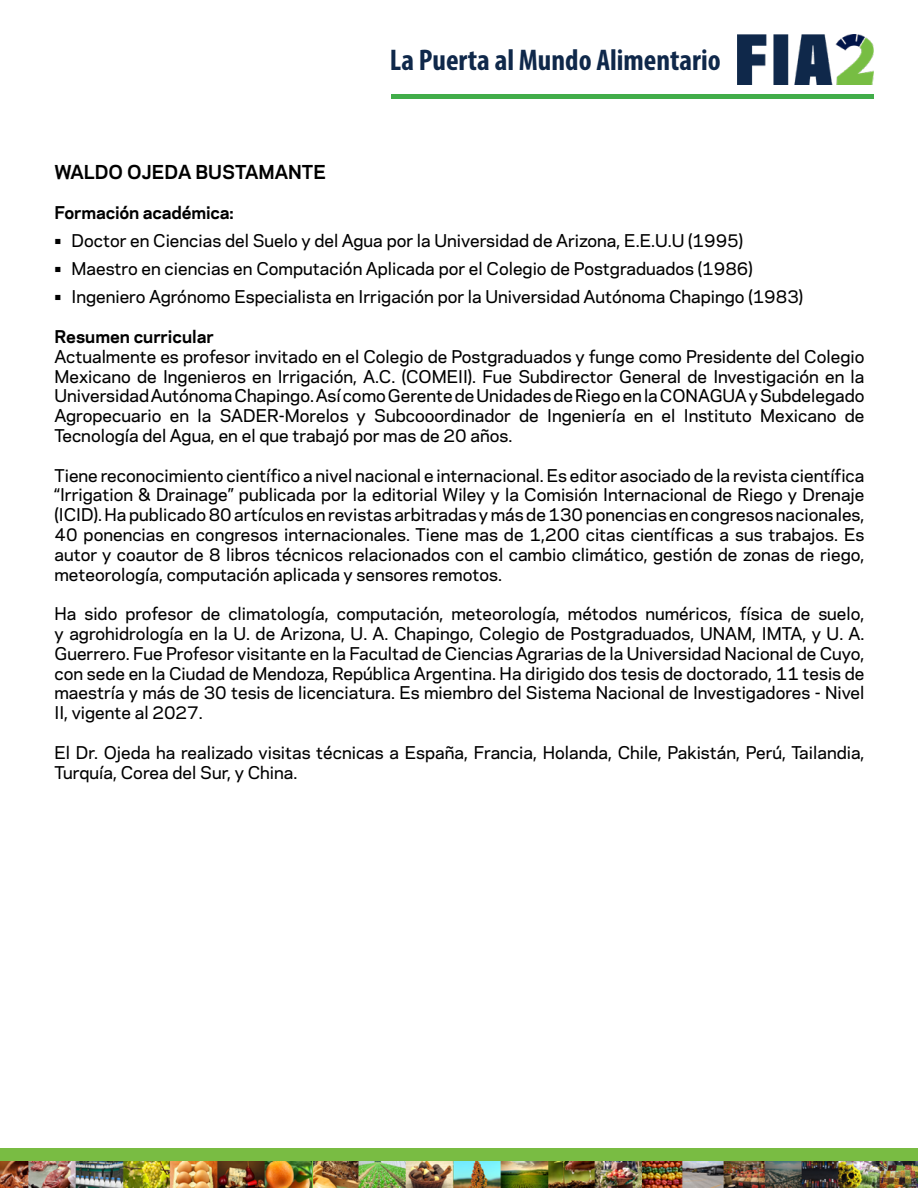
<style>
.page{position:relative;width:918px;height:1188px;background:#fff}
.page>*{position:absolute;margin:0;border:0;box-sizing:border-box;transform-origin:0 0}
.t1{font:700 condensed 30px "Myriad Pro";color:#0f284a}
.t2{font:700 18px "Galaxie Polaris";color:#000}
.t3{font:500 16.5px/19.8px "Galaxie Polaris";color:#000;text-align:justify}
.t4{font:700 16.5px "Galaxie Polaris";letter-spacing:-.01em;color:#000}
.s1{font-weight:700}
</style>
<div class="page">
<img style="left:738px;top:34px;width:136px;height:50px">
<div style="left:0;top:1149px;width:918px;height:39px;background:#79bc43"></div>
<img style="left:0;top:1162px;width:918px;height:26px">
<div style="left:391px;top:94px;width:483px;height:5px;background:#41ad49"></div>
<h1 class="t1" style="left:390px;top:42px;width:332px">La Puerta al Mundo Alimentario</h1>
<p class="t2" style="left:54px;top:158px;width:273px">WALDO OJEDA BUSTAMANTE</p>
<p class="t4" style="left:54px;top:200px;width:181px">Formación académica:</p>
<p class="t3" style="left:54px;top:230px;width:690px"><span class="s1">•</span> Doctor en Ciencias del Suelo y del Agua por la Universidad de Arizona, E.E.U.U (1995)</p>
<p class="t3" style="left:54px;top:258px;width:700px"><span class="s1">•</span> Maestro en ciencias en Computación Aplicada por el Colegio de Postgraduados (1986)</p>
<p class="t3" style="left:54px;top:286px;width:750px"><span class="s1">•</span> Ingeniero Agrónomo Especialista en Irrigación por la Universidad Autónoma Chapingo (1983)</p>
<p class="t4" style="left:54px;top:324px;width:161px">Resumen curricular</p>
<p class="t3" style="left:54px;top:346px;width:812px">Actualmente es profesor invitado en el Colegio de Postgraduados y funge como Presidente del Colegio Mexicano de Ingenieros en Irrigación, A.C. (COMEII). Fue Subdirector General de Investigación en la Universidad Autónoma Chapingo. Así como Gerente de Unidades de Riego en la CONAGUA y Subdelegado Agropecuario en la SADER-Morelos y Subcooordinador de Ingeniería en el Instituto Mexicano de Tecnología del Agua, en el que trabajó por mas de 20 años.</p>
<p class="t3" style="left:54px;top:464px;width:812px">Tiene reconocimiento científico a nivel nacional e internacional. Es editor asociado de la revista científica “Irrigation &amp; Drainage” publicada por la editorial Wiley y la Comisión Internacional de Riego y Drenaje (ICID). Ha publicado 80 artículos en revistas arbitradas y más de 130 ponencias en congresos nacionales, 40 ponencias en congresos internacionales. Tiene mas de 1,200 citas científicas a sus trabajos. Es autor y coautor de 8 libros técnicos relacionados con el cambio climático, gestión de zonas de riego, meteorología, computación aplicada y sensores remotos.</p>
<p class="t3" style="left:54px;top:603px;width:812px">Ha sido profesor de climatología, computación, meteorología, métodos numéricos, física de suelo, y agrohidrología en la U. de Arizona, U. A. Chapingo, Colegio de Postgraduados, UNAM, IMTA, y U. A.<br>Guerrero. Fue Profesor visitante en la Facultad de Ciencias Agrarias de la Universidad Nacional de Cuyo, con sede en la Ciudad de Mendoza, República Argentina. Ha dirigido dos tesis de doctorado, 11 tesis de maestría y más de 30 tesis de licenciatura. Es miembro del Sistema Nacional de Investigadores - Nivel II, vigente al 2027.</p>
<p class="t3" style="left:54px;top:742px;width:812px">El Dr. Ojeda ha realizado visitas técnicas a España, Francia, Holanda, Chile, Pakistán, Perú, Tailandia,<br>Turquía, Corea del Sur, y China.</p>
</div>
